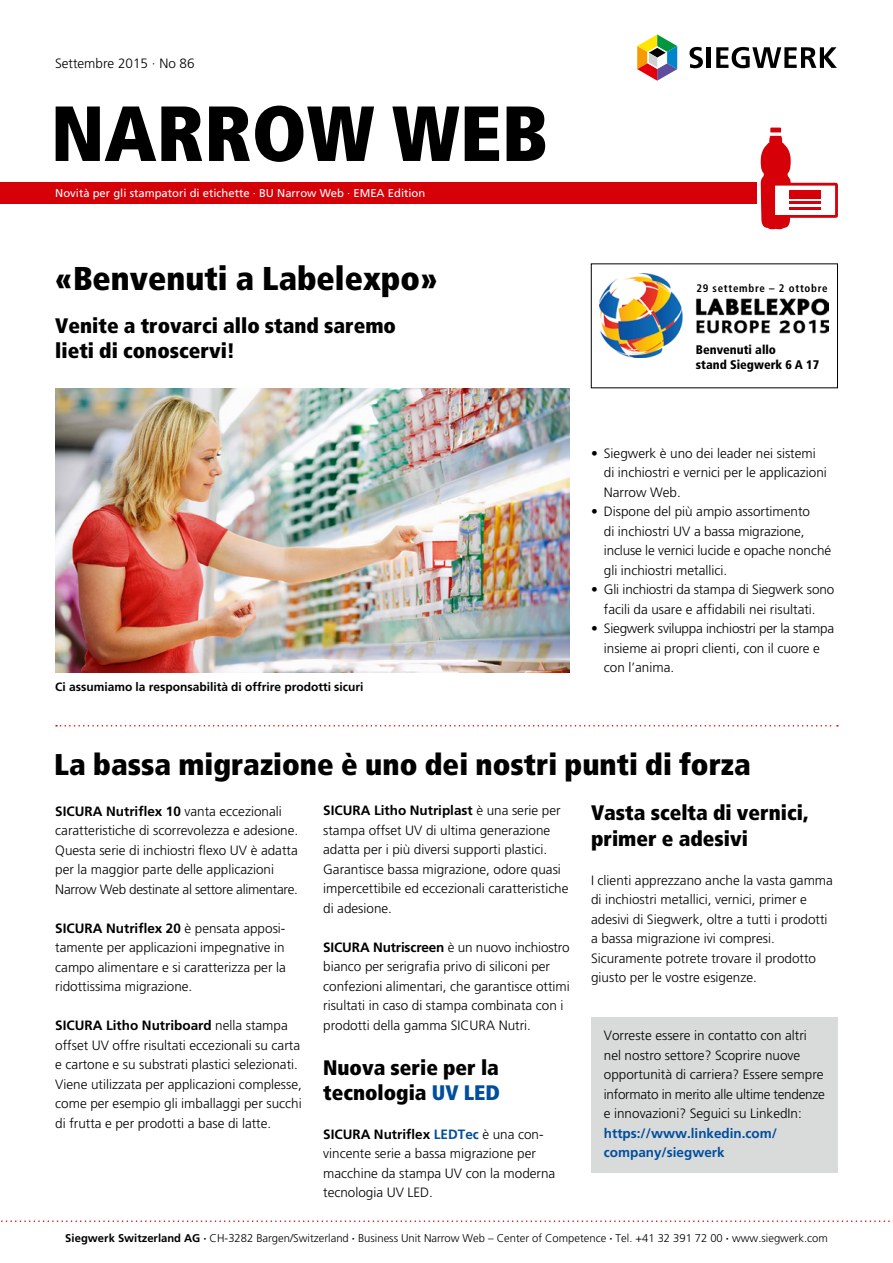
<style>
.page{position:relative;width:893px;height:1263px;background:#fff}
.page>*{position:absolute;margin:0;border:0;box-sizing:border-box;transform-origin:0 0}
.t1{font:900 condensed 78px "Frutiger";color:#000}
.t2{font:900 condensed 33px "Frutiger";color:#000}
.t3{font:900 condensed 30px "Frutiger";color:#000}
.t4{font:900 condensed 21px/25.2px "Frutiger";color:#000}
.t5{font:300 13.5px/19.5px "Frutiger";color:#000}
.t6{font:700 13.5px/19.5px "Frutiger";color:#004e9e}
.t7{font:900 condensed 12.45px/15px "Frutiger";color:#000}
.t8{font:700 12px "Frutiger";color:#000}
.t9{font:300 11.25px "Frutiger";color:#000}
.t10{font:11.25px "Frutiger";color:#fff}
.t11{font:700 condensed 10.95px "Frutiger";letter-spacing:.065em;color:#000}
.s1{font-weight:700}
.s2{color:#004e9e}
.s3{font-weight:700;color:#004e9e}
</style>
<div class="page">
<svg style="left:637px;top:34px;width:41px;height:47px"></svg>
<svg style="left:689px;top:47px;width:14px;height:21px"></svg>
<hr style="left:707px;top:47px;width:4px;height:21px;background:#000">
<svg style="left:716px;top:47px;width:121px;height:21px"></svg>
<div style="left:0;top:183px;width:757px;height:21px;background:#d50008"></div>
<svg style="left:56px;top:725px;width:782px;height:1px"></svg>
<svg style="left:1px;top:1220px;width:892px;height:2px"></svg>
<div style="left:772px;top:183px;width:66px;height:35px;border:3px solid #d50008"></div>
<div style="left:789px;top:191px;width:31px;height:8px;background:#d50008"></div>
<hr style="left:790px;top:201px;width:31px;height:3px;background:#d50008">
<hr style="left:790px;top:207px;width:31px;height:3px;background:#d50008">
<svg style="left:760px;top:128px;width:31px;height:102px"></svg>
<div style="left:591px;top:264px;width:247px;height:124px;border:1px solid #000"></div>
<img style="left:600px;top:274px;width:228px;height:84px">
<img style="left:55px;top:388px;width:515px;height:285px">
<div style="left:591px;top:1017px;width:247px;height:155px;background:#d9dada"></div>
<p class="t5" style="left:55px;top:53px;width:141px">Settembre 2015 · No 86</p>
<h1 class="t1" style="left:51px;top:86px;width:498px">NARROW WEB</h1>
<p class="t10" style="left:55px;top:186px;width:372px">Novità per gli stampatori di etichette · BU Narrow Web · EMEA Edition</p>
<h2 class="t2" style="left:55px;top:258px;width:384px">«Benvenuti a Labelexpo»</h2>
<h3 class="t4" style="left:55px;top:313px;width:342px">Venite a trovarci allo stand saremo lieti di conoscervi!</h3>
<p class="t8" style="left:55px;top:679px;width:310px">Ci assumiamo la responsabilità di offrire prodotti sicuri</p>
<p class="t11" style="left:696px;top:281px;width:133px">29 settembre – 2 ottobre</p>
<p class="t7" style="left:696px;top:342px;width:125px">Benvenuti allo<br>stand Siegwerk 6 A 17</p>
<p class="t5" style="left:604px;top:444px;width:225px;text-indent:-13px">• Siegwerk è uno dei leader nei sistemi di inchiostri e vernici per le applicazioni<br>Narrow Web.</p>
<p class="t5" style="left:604px;top:502px;width:229px;text-indent:-13px">• Dispone del più ampio assortimento<br>di inchiostri UV a bassa migrazione, incluse le vernici lucide e opache nonché gli inchiostri metallici.</p>
<p class="t5" style="left:591px;top:580px;width:245px;text-align:center">• Gli inchiostri da stampa di Siegwerk sono facili da usare e affidabili nei risultati.</p>
<p class="t5" style="left:604px;top:619px;width:232px;text-indent:-13px">• Siegwerk sviluppa inchiostri per la stampa insieme ai propri clienti, con il cuore e con l’anima.</p>
<h3 class="t3" style="left:54px;top:747px;width:698px">La bassa migrazione è uno dei nostri punti di forza</h3>
<p class="t5" style="left:55px;top:801px;width:244px"><span class="s1">SICURA Nutriflex 10</span> vanta eccezionali caratteristiche di scorrevolezza e adesione.<br>Questa serie di inchiostri flexo UV è adatta per la maggior parte delle applicazioni Narrow Web destinate al settore alimentare.</p>
<p class="t5" style="left:55px;top:918px;width:232px;text-align:justify"><span class="s1">SICURA Nutriflex 20</span> è pensata apposi&shy;tamente per applicazioni impegnative in campo alimentare e si caratterizza per la ridottissima migrazione.</p>
<p class="t5" style="left:55px;top:1016px;width:248px"><span class="s1">SICURA Litho Nutriboard</span> nella stampa offset UV offre risultati eccezionali su carta e cartone e su substrati plastici selezionati.<br>Viene utilizzata per applicazioni complesse, come per esempio gli imballaggi per succhi di frutta e per prodotti a base di latte.</p>
<h3 class="t4" style="left:591px;top:800px;width:219px">Vasta scelta di vernici, primer e adesivi</h3>
<p class="t5" style="left:591px;top:870px;width:243px">I clienti apprezzano anche la vasta gamma di inchiostri metallici, vernici, primer e adesivi di Siegwerk, oltre a tutti i prodotti a bassa migrazione ivi compresi.<br>Sicuramente potrete trovare il prodotto giusto per le vostre esigenze.</p>
<p class="t5" style="left:323px;top:801px;width:247px"><span class="s1">SICURA Litho Nutriplast</span> è una serie per stampa offset UV di ultima generazione adatta per i più diversi supporti plastici.<br>Garantisce bassa migrazione, odore quasi impercettibile ed eccezionali caratteristiche di adesione.</p>
<p class="t5" style="left:323px;top:938px;width:248px"><span class="s1">SICURA Nutriscreen</span> è un nuovo inchiostro bianco per serigrafia privo di siliconi per confezioni alimentari, che garantisce ottimi risultati in caso di stampa combinata con i prodotti della gamma SICURA Nutri.</p>
<h3 class="t4" style="left:323px;top:1055px;width:178px">Nuova serie per la tecnologia <span class="s2">UV LED</span></h3>
<p class="t5" style="left:323px;top:1125px;width:234px"><span class="s1">SICURA Nutriflex</span> <span class="s3">LEDTec</span> è una con&shy;vincente serie a bassa migrazione per macchine da stampa UV con la moderna tecnologia UV LED.</p>
<p class="t5" style="left:604px;top:1026px;width:223px">Vorreste essere in contatto con altri nel nostro settore? Scoprire nuove opportunità di carriera? Essere sempre informato in merito alle ultime tendenze e innovazioni? Seguici su LinkedIn:</p>
<p class="t6" style="left:604px;top:1123px;width:175px">https://www.linkedin.com/ company/siegwerk</p>
<p class="t9" style="left:65px;top:1231px;width:764px"><span class="s1">Siegwerk Switzerland AG ·</span> CH-3282 Bargen/Switzerland <span class="s1">·</span> Business Unit Narrow Web – Center of Competence <span class="s1">·</span> Tel. +41 32 391 72 00 <span class="s1">·</span> www.siegwerk.com</p>
</div>
